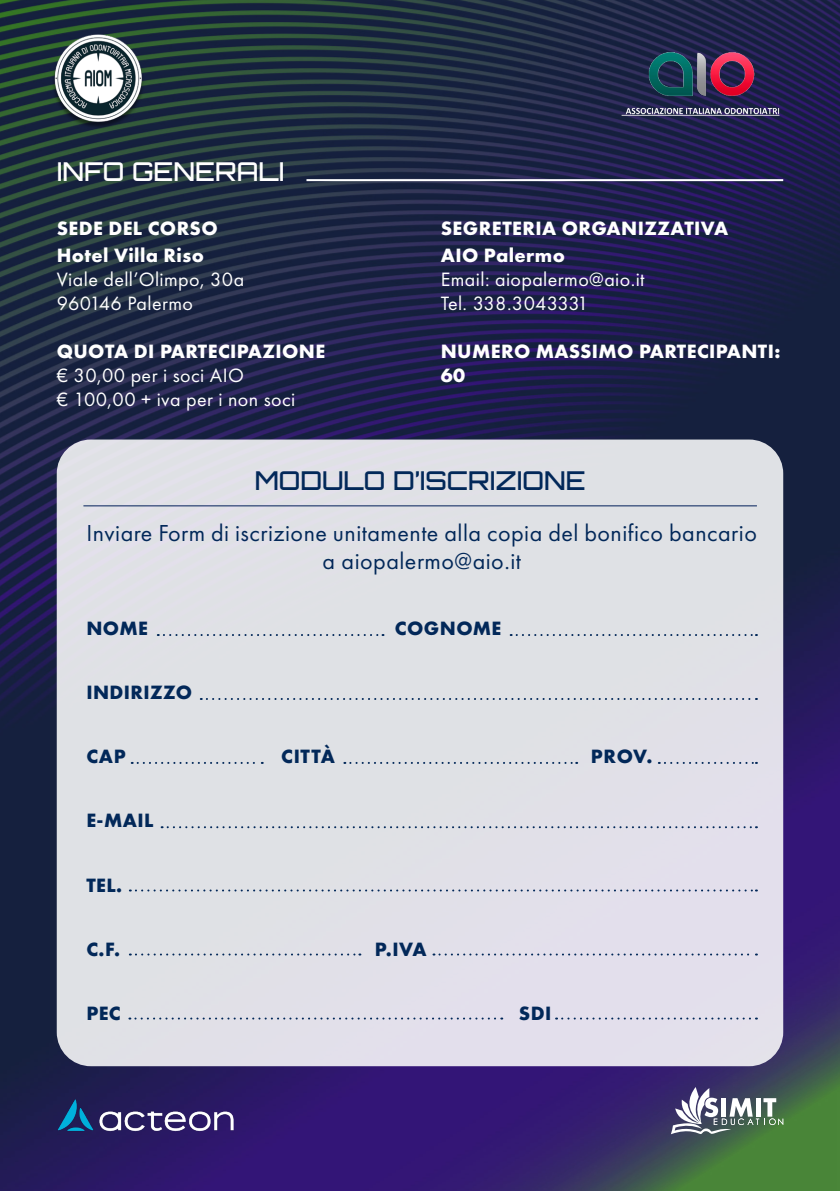
<style>
.page{position:relative;width:840px;height:1191px;background:#fff}
.page>*{position:absolute;margin:0;border:0;box-sizing:border-box;transform-origin:0 0}
.t1{font:500 26px "Orbitron";color:#022859}
.t2{font:500 26px "Orbitron";color:#fff}
.t3{font:24px/28.8px "Futura PT";letter-spacing:.02em;color:#022859;text-align:center}
.t4{font:700 20px "Futura PT";letter-spacing:.02em;color:#fff}
.t5{font:20px "Futura PT";letter-spacing:.02em;color:#fff}
.t6{font:700 20px "Futura PT";letter-spacing:.02em;color:#022859}
.t7{font:20px "Futura PT";letter-spacing:-.02em;color:#fff}
</style>
<div class="page">
<img style="left:0;top:0;width:839px;height:1191px">
<hr style="left:306px;top:179px;width:476px;height:2px;background:#fff">
<svg style="left:670px;top:1087px;width:112px;height:47px"></svg>
<img style="left:57px;top:1098px;width:179px;height:36px">
<img style="left:49px;top:33px;width:97px;height:98px">
<img style="left:611px;top:49px;width:177px;height:82px">
<div style="left:57px;top:439px;width:725px;height:627px;background:#dfe1e5;border-radius:34px"></div>
<hr style="left:83px;top:505px;width:673px;height:1px;background:#021f59">
<svg style="left:158px;top:634px;width:225px;height:2px"></svg>
<svg style="left:129px;top:1017px;width:373px;height:2px"></svg>
<svg style="left:130px;top:953px;width:230px;height:2px"></svg>
<svg style="left:562px;top:1017px;width:194px;height:2px"></svg>
<svg style="left:433px;top:953px;width:323px;height:2px"></svg>
<svg style="left:510px;top:634px;width:246px;height:2px"></svg>
<svg style="left:201px;top:698px;width:555px;height:2px"></svg>
<svg style="left:161px;top:826px;width:595px;height:2px"></svg>
<svg style="left:132px;top:762px;width:130px;height:2px"></svg>
<svg style="left:658px;top:762px;width:98px;height:2px"></svg>
<svg style="left:344px;top:762px;width:233px;height:2px"></svg>
<svg style="left:130px;top:889px;width:626px;height:2px"></svg>
<p class="t2" style="left:57px;top:155px;width:229px">INFO GENERALI</p>
<p class="t4" style="left:57px;top:215px;width:162px">SEDE DEL CORSO</p>
<p class="t4" style="left:57px;top:242px;width:148px">Hotel Villa Riso</p>
<p class="t5" style="left:57px;top:267px;width:189px">Viale dell’Olimpo, 30a</p>
<p class="t5" style="left:57px;top:291px;width:138px">960146 Palermo</p>
<p class="t4" style="left:57px;top:338px;width:270px">QUOTA DI PARTECIPAZIONE</p>
<p class="t5" style="left:57px;top:363px;width:188px">€ 30,00 per i soci AIO</p>
<p class="t5" style="left:57px;top:387px;width:240px">€ 100,00 + iva per i non soci</p>
<p class="t4" style="left:440px;top:215px;width:289px">SEGRETERIA ORGANIZZATIVA</p>
<p class="t4" style="left:440px;top:242px;width:126px">AIO Palermo</p>
<p class="t5" style="left:440px;top:267px;width:205px">Email: aiopalermo@aio.it</p>
<p class="t7" style="left:440px;top:291px;width:149px">Tel. 338.3043331</p>
<p class="t4" style="left:440px;top:338px;width:341px">NUMERO MASSIMO PARTECIPANTI:</p>
<p class="t4" style="left:440px;top:362px;width:26px">60</p>
<p class="t1" style="left:254px;top:464px;width:332px">MODULO D’ISCRIZIONE</p>
<p class="t3" style="left:86px;top:518px;width:671px">Inviare Form di iscrizione unitamente alla copia del bonifico bancario a aiopalermo@aio.it</p>
<p class="t6" style="left:86px;top:616px;width:63px">NOME</p>
<p class="t6" style="left:395px;top:616px;width:108px">COGNOME</p>
<p class="t6" style="left:86px;top:680px;width:107px">INDIRIZZO</p>
<p class="t6" style="left:86px;top:744px;width:41px">CAP</p>
<p class="t6" style="left:281px;top:744px;width:55px">CITTÀ</p>
<p class="t6" style="left:590px;top:744px;width:63px">PROV.</p>
<p class="t6" style="left:86px;top:808px;width:69px">E-MAIL</p>
<p class="t6" style="left:86px;top:872px;width:37px">TEL.</p>
<p class="t6" style="left:86px;top:936px;width:35px">C.F.</p>
<p class="t6" style="left:374px;top:936px;width:53px">P.IVA</p>
<p class="t6" style="left:86px;top:1000px;width:36px">PEC</p>
<p class="t6" style="left:518px;top:1000px;width:34px">SDI</p>
</div>
